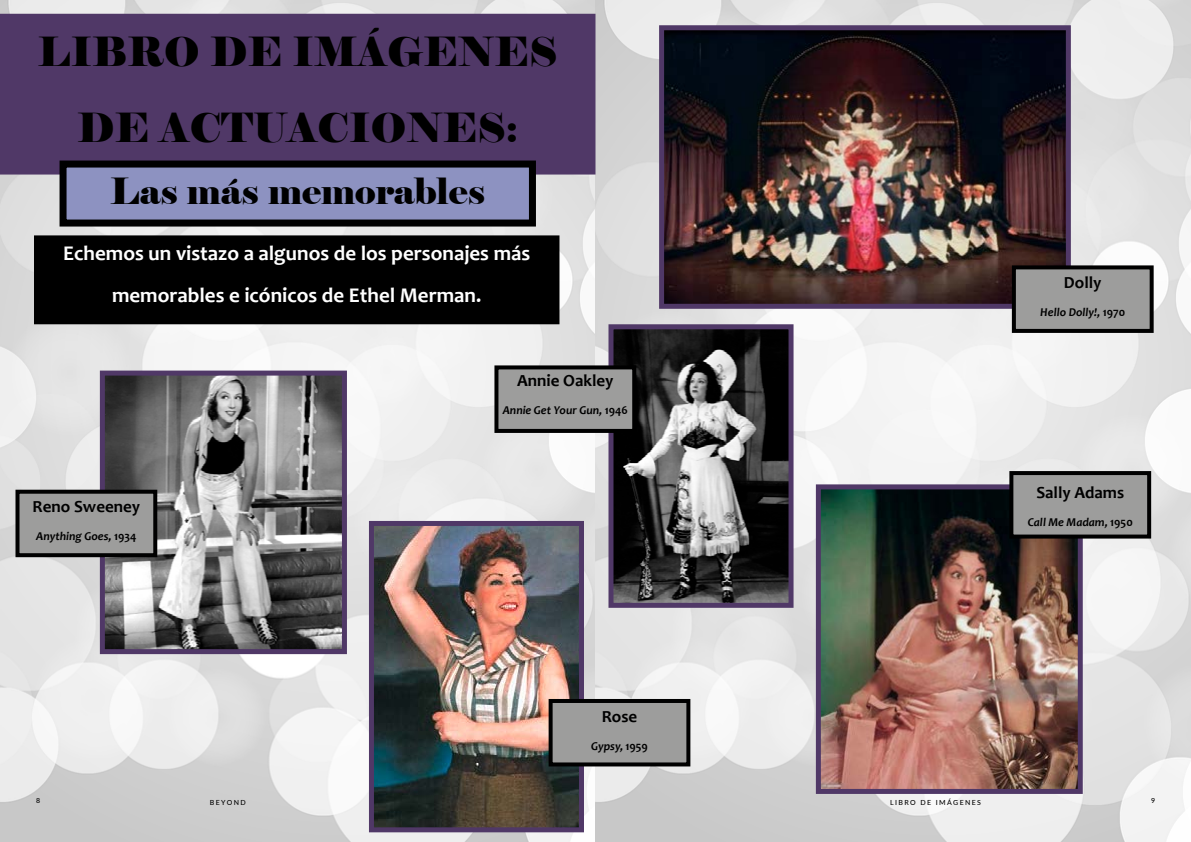
<style>
.page{position:relative;width:1191px;height:842px;background:#fff}
.page>*{position:absolute;margin:0;border:0;box-sizing:border-box;transform-origin:0 0}
.t1{font:40px/75.3px "Elephant";color:#000;text-align:center}
.t2{font:36px "Elephant";color:#000}
.t3{font:700 21px/42px "Candara";color:#fff;text-align:center}
.t4{font:700 17px "Candara";color:#000}
.t5{font:italic 700 12px "Candara";color:#000}
.t6{font:500 7px "Lato";letter-spacing:.2em;color:#000}
.s1{font-style:normal}
</style>
<div class="page">
<img style="left:0;top:0;width:1191px;height:842px">
<img style="left:375px;top:527px;width:203px;height:299px">
<div style="left:369px;top:521px;width:215px;height:311px;border:5px solid #503867"></div>
<img style="left:822px;top:490px;width:254px;height:298px">
<div style="left:816px;top:484px;width:266px;height:310px;border:5px solid #503867"></div>
<div style="left:7px;top:21px;width:581px;height:147px;background:#503867"></div>
<div style="left:0;top:14px;width:595px;height:161px;border:14px solid #503867"></div>
<div style="left:38px;top:239px;width:517px;height:81px;background:#000"></div>
<div style="left:34px;top:235px;width:525px;height:89px;border:8px solid #000"></div>
<div style="left:63px;top:164px;width:469px;height:59px;background:#8d92c1"></div>
<div style="left:60px;top:161px;width:476px;height:66px;border:7px solid #000"></div>
<div style="left:1011px;top:473px;width:138px;height:63px;background:#9d9d9c"></div>
<div style="left:1009px;top:471px;width:142px;height:67px;border:4px solid #000"></div>
<div style="left:550px;top:701px;width:138px;height:63px;background:#9d9d9c"></div>
<div style="left:548px;top:699px;width:142px;height:67px;border:4px solid #000"></div>
<img style="left:614px;top:330px;width:173px;height:272px">
<div style="left:608px;top:324px;width:185px;height:284px;border:5px solid #503867"></div>
<img style="left:106px;top:377px;width:235px;height:271px">
<div style="left:100px;top:371px;width:247px;height:283px;border:5px solid #503867"></div>
<img style="left:665px;top:31px;width:399px;height:272px">
<div style="left:659px;top:25px;width:411px;height:284px;border:5px solid #503867"></div>
<div style="left:18px;top:492px;width:137px;height:63px;background:#9d9d9c"></div>
<div style="left:16px;top:490px;width:141px;height:67px;border:4px solid #000"></div>
<div style="left:1014px;top:267px;width:137px;height:64px;background:#9d9d9c"></div>
<div style="left:1012px;top:265px;width:141px;height:68px;border:4px solid #000"></div>
<div style="left:496px;top:367px;width:138px;height:64px;background:#9d9d9c"></div>
<div style="left:494px;top:365px;width:142px;height:68px;border:4px solid #000"></div>
<h1 class="t1" style="left:38px;top:15px;width:521px">LIBRO DE IMÁGENES<br>DE ACTUACIONES:</h1>
<h2 class="t2" style="left:110px;top:169px;width:376px">Las más memorables</h2>
<h3 class="t3" style="left:63px;top:232px;width:468px">Echemos un vistazo a algunos de los personajes más memorables e icónicos de Ethel Merman.</h3>
<h3 class="t4" style="left:33px;top:496px;width:109px">Reno Sweeney</h3>
<p class="t5" style="left:36px;top:529px;width:102px">Anything Goes, <span class="s1">1934</span></p>
<h3 class="t4" style="left:517px;top:370px;width:98px">Annie Oakley</h3>
<p class="t5" style="left:503px;top:403px;width:127px">Annie Get Your Gun, <span class="s1">1946</span></p>
<h3 class="t4" style="left:602px;top:706px;width:37px">Rose</h3>
<p class="t5" style="left:591px;top:739px;width:58px">Gypsy, <span class="s1">1959</span></p>
<h3 class="t4" style="left:1064px;top:272px;width:39px">Dolly</h3>
<p class="t5" style="left:1040px;top:305px;width:86px">Hello Dolly!, <span class="s1">1970</span></p>
<h3 class="t4" style="left:1036px;top:482px;width:89px">Sally Adams</h3>
<p class="t5" style="left:1027px;top:515px;width:106px">Call Me Madam, <span class="s1">1950</span></p>
<p class="t6" style="left:36px;top:795px;width:6px">8</p>
<p class="t6" style="left:210px;top:797px;width:38px">BEYOND</p>
<p class="t6" style="left:890px;top:797px;width:92px">LIB RO DE IMÁGENES</p>
<p class="t6" style="left:1151px;top:795px;width:6px">9</p>
</div>
